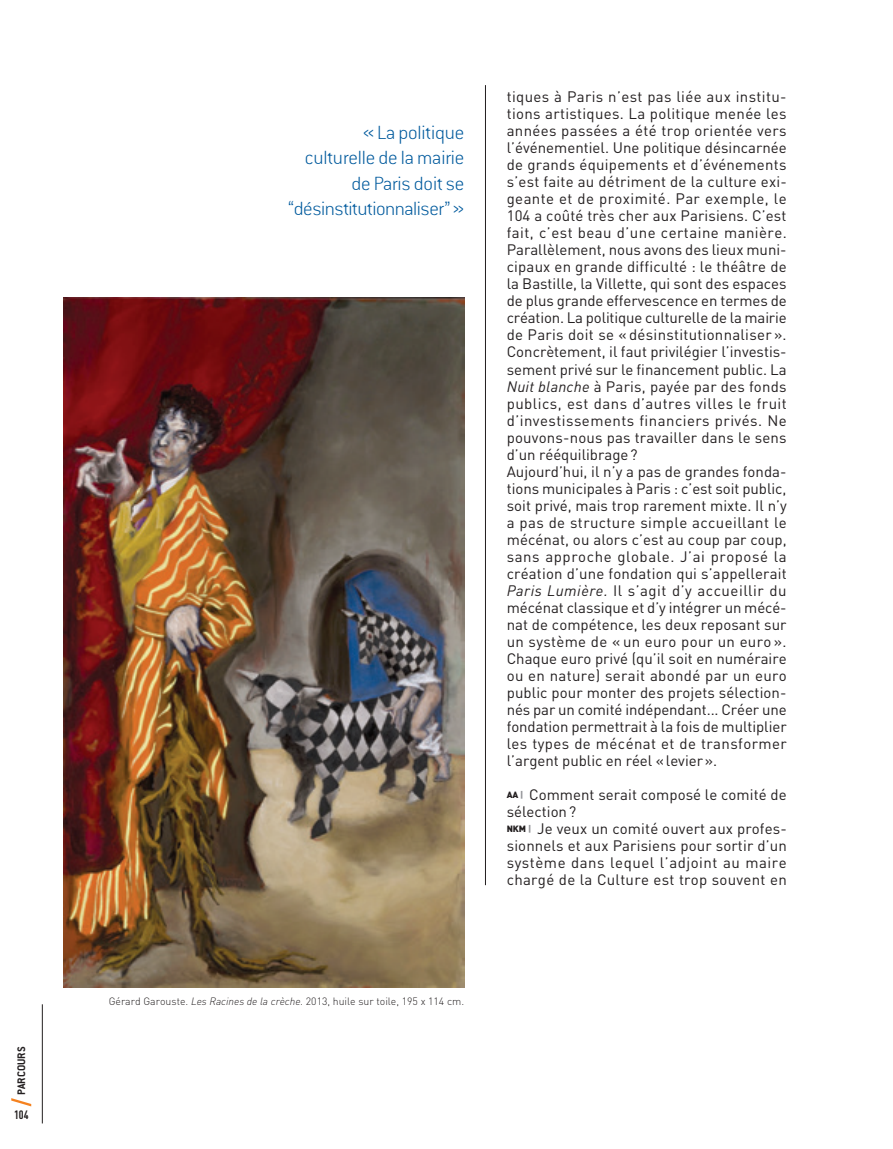
<style>
.page{position:relative;width:893px;height:1149px;background:#fff}
.page>*{position:absolute;margin:0;border:0;box-sizing:border-box;transform-origin:0 0}
.t1{font:200 21px/25.5px "Conduit ITC";letter-spacing:-.005em;color:#015a9d;text-align:right}
.t2{font:15px/17px "DIN";letter-spacing:.01em;color:#231f20}
.t3{font:700 12px "Conduit ITC";color:#231f20}
.t4{font:700 12px "DIN Cond";color:#231f20}
.t5{font:300 10.5px "DIN";color:#231f20}
.s1{font-style:italic}
.s2{font-weight:900;font-size:9px}
.s3{font-weight:900;font-size:9px;color:#939598}
</style>
<div class="page">
<hr style="left:42px;top:1003px;width:1px;height:120px;background:#231f20">
<svg style="left:11px;top:1098px;width:20px;height:8px"></svg>
<hr style="left:485px;top:85px;width:1px;height:799px;background:#231f20">
<img style="left:64px;top:297px;width:400px;height:689px">
<p class="t3" style="left:14px;top:1094px;width:49px;rotate:-90deg">Parcours</p>
<p class="t4" style="left:14px;top:1107px;width:16px">104</p>
<h1 class="t1" style="left:288px;top:119px;width:178px">«La politique culturelle de la mairie de Paris doit se “désinstitutionnaliser”»</h1>
<p class="t2" style="left:507px;top:88px;width:282px">tiques à Paris n’est pas liée aux institu&shy;tions artistiques. La politique menée les années passées a été trop orientée vers l’événementiel. Une politique désincarnée de grands équipements et d’événements s’est faite au détriment de la culture exi&shy;geante et de proximité. Par exemple, le 104 a coûté très cher aux Parisiens. C’est fait, c’est beau d’une certaine manière.<br>Parallèlement, nous avons des lieux muni&shy;cipaux en grande difficulté : le théâtre de la Bastille, la Villette, qui sont des espaces de plus grande effervescence en termes de création. La politique culturelle de la mairie de Paris doit se « désinstitutionnaliser ».<br>Concrètement, il faut privilégier l’investis&shy;sement privé sur le financement public. La <span class="s1">Nuit blanche</span> à Paris, payée par des fonds publics, est dans d’autres villes le fruit d’investissements financiers privés. Ne pouvons-nous pas travailler dans le sens d’un rééquilibrage?<br>Aujourd’hui, il n’y a pas de grandes fonda&shy;tions municipales à Paris : c’est soit public, soit privé, mais trop rarement mixte. Il n’y a pas de structure simple accueillant le mécénat, ou alors c’est au coup par coup, sans approche globale. J’ai proposé la création d’une fondation qui s’appellerait <span class="s1">Paris Lumière.</span> Il s’agit d’y accueillir du mécénat classique et d’y intégrer un mécé&shy;nat de compétence, les deux reposant sur un système de « un euro pour un euro ».<br>Chaque euro privé (qu’il soit en numéraire ou en nature) serait abondé par un euro public pour monter des projets sélection&shy;nés par un comité indépendant... Créer une fondation permettrait à la fois de multiplier les types de mécénat et de transformer l’argent public en réel «levier».</p>
<p class="t2" style="left:507px;top:785px;width:282px"><span class="s2">AA</span> <span class="s3">|</span> Comment serait composé le comité de sélection?<br><span class="s2">NKM</span> <span class="s3">|</span> Je veux un comité ouvert aux profes&shy;sionnels et aux Parisiens pour sortir d’un système dans lequel l’adjoint au maire chargé de la Culture est trop souvent en</p>
<p class="t5" style="left:109px;top:994px;width:357px">Gérard Garouste. <span class="s1">Les Racines de la crèche.</span> 2013, huile sur toile, 195 x 114 cm.</p>
</div>
